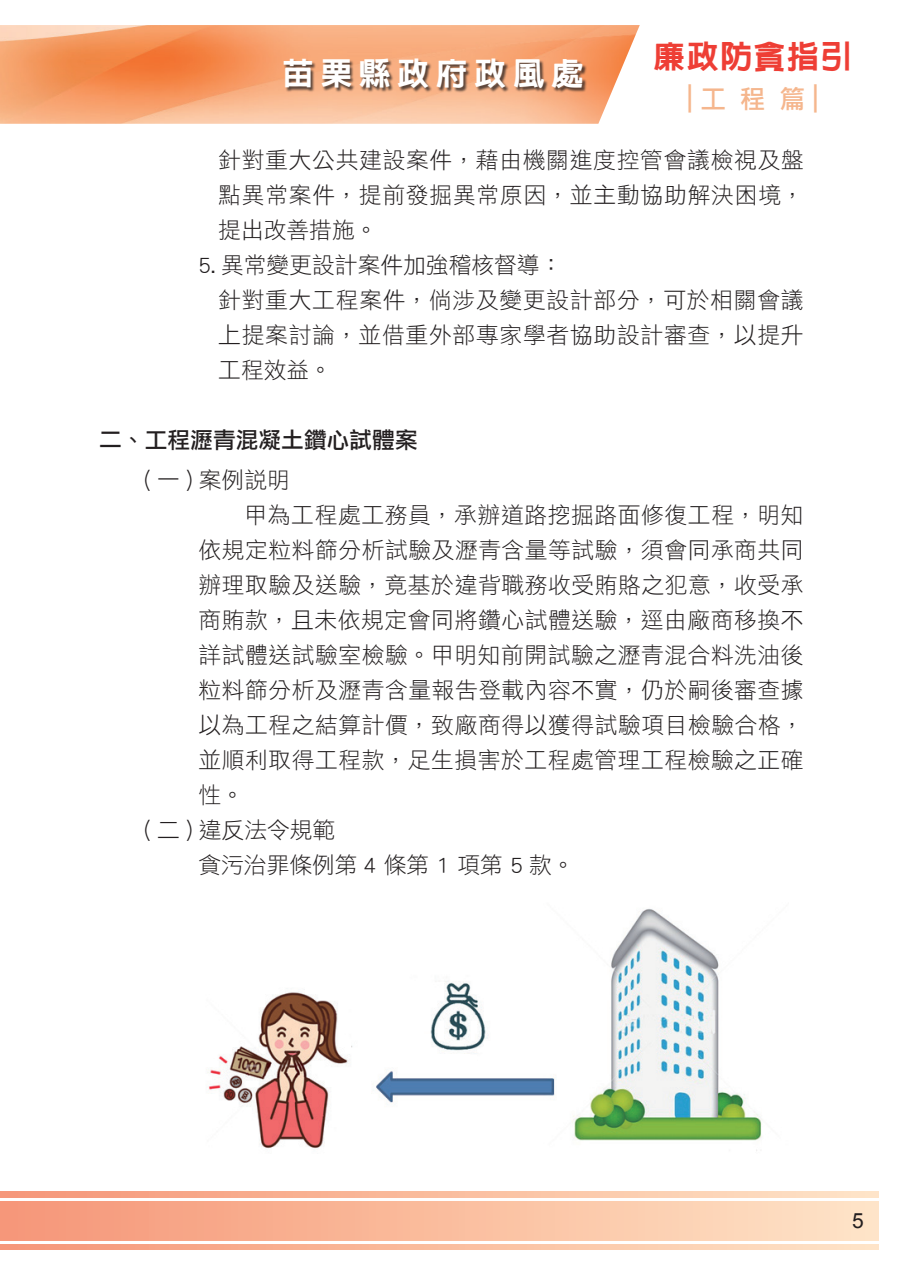
<style>
.page{position:relative;width:903px;height:1275px;background:#fff}
.page>*{position:absolute;margin:0;border:0;box-sizing:border-box;transform-origin:0 0}
.t1{font:31.5px "ID Hei Extra";letter-spacing:.22em;color:#fff}
.t2{font:31.5px "ID Hei Extra";letter-spacing:.06em;color:#ee3e35}
.t3{font:700 26.25px "Microsoft Jheng Hei";color:#f5b68d}
.t4{font:22.75px/35px "DF Li Hei Std W3";letter-spacing:.025em;color:#231f20;text-align:justify}
.t5{font:22.75px "DF Li Hei Std W3";color:#231f20}
.t6{font:22.75px "DF Li Hei Std W5";color:#231f20}
.t7{font:21px "Arial";color:#231f20}
</style>
<div class="page">
<div style="left:0;top:1201px;width:878px;height:39px;background:linear-gradient(to right,#f69576,#fee4c7)"></div>
<svg style="left:0;top:1244px;width:878px;height:6px"></svg>
<svg style="left:0;top:1192px;width:878px;height:5px"></svg>
<img style="left:0;top:25px;width:640px;height:99px">
<div style="left:284px;top:59px;width:303px;height:34px;background:#231f20;opacity:.75"></div>
<img style="left:207px;top:908px;width:555px;height:243px">
<h1 class="t1" style="left:282px;top:58px;width:302px">苗栗縣政府政風處</h1>
<h1 class="t2" style="left:654px;top:41px;width:200px">廉政防貪指引</h1>
<p class="t3" style="left:686px;top:83px;width:135px">|工 程 篇|</p>
<p class="t4" style="left:218px;top:142px;width:587px">針對重大公共建設案件，藉由機關進度控管會議檢視及盤點異常案件，提前發掘異常原因，並主動協助解決困境，提出改善措施。</p>
<p class="t4" style="left:218px;top:247px;width:587px;text-align:left;text-indent:-20px">5. 異常變更設計案件加強稽核督導：<br>針對重大工程案件，倘涉及變更設計部分，可於相關會議上提案討論，並借重外部專家學者協助設計審查，以提升工程效益。</p>
<p class="t6" style="left:99px;top:428px;width:320px">二、工程瀝青混凝土鑽心試體案</p>
<p class="t4" style="left:144px;top:462px;width:147px">( 一 ) 案例說明</p>
<p class="t4" style="left:198px;top:497px;width:607px">　　甲為工程處工務員，承辦道路挖掘路面修復工程，明知</p>
<p class="t4" style="left:198px;top:532px;width:607px">依規定粒料篩分析試驗及瀝青含量等試驗，須會同承商共同</p>
<p class="t4" style="left:198px;top:567px;width:607px">辦理取驗及送驗，竟基於違背職務收受賄賂之犯意，收受承</p>
<p class="t4" style="left:198px;top:602px;width:607px">商賄款，且未依規定會同將鑽心試體送驗，逕由廠商移換不</p>
<p class="t4" style="left:198px;top:637px;width:607px">詳試體送試驗室檢驗。甲明知前開試驗之瀝青混合料洗油後</p>
<p class="t4" style="left:198px;top:672px;width:607px">粒料篩分析及瀝青含量報告登載內容不實，仍於嗣後審查據</p>
<p class="t4" style="left:198px;top:707px;width:607px">以為工程之結算計價，致廠商得以獲得試驗項目檢驗合格，</p>
<p class="t4" style="left:198px;top:742px;width:607px">並順利取得工程款，足生損害於工程處管理工程檢驗之正確</p>
<p class="t4" style="left:198px;top:777px;width:47px">性。</p>
<p class="t4" style="left:144px;top:812px;width:193px">( 二 ) 違反法令規範</p>
<p class="t5" style="left:198px;top:853px;width:377px">貪污治罪條例第 4 條第 1 項第 5 款。</p>
<p class="t7" style="left:852px;top:1207px;width:13px">5</p>
</div>
